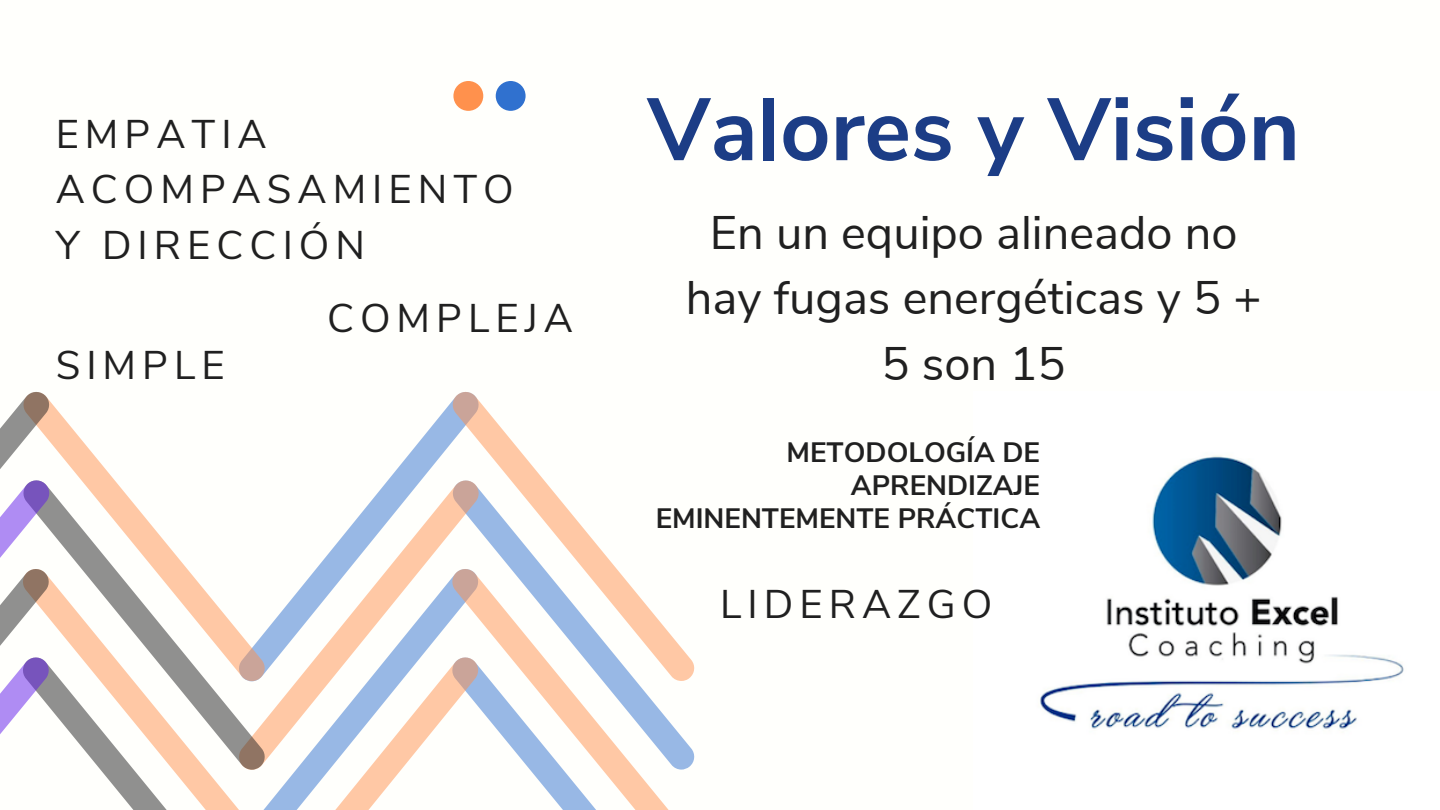
<style>
.page{position:relative;width:1440px;height:810px;background:#fff}
.page>*{position:absolute;margin:0;border:0;box-sizing:border-box;transform-origin:0 0}
.t1{font:700 88px "Nunito Sans";color:#1c3d86}
.t2{font:47px/65.2px "Nunito Sans";color:#202020;text-align:center}
.t3{font:40px/55.5px "Nunito Sans";letter-spacing:.15em;color:#202020}
.t4{font:700 28px/32.8px "Nunito Sans";color:#202020;text-align:right}
</style>
<div class="page">
<svg style="left:0;top:391px;width:694px;height:419px"></svg>
<div style="left:453px;top:81px;width:30px;height:30px;background:#ff914d;border-radius:50%"></div>
<div style="left:496px;top:81px;width:30px;height:30px;background:#3071cf;border-radius:50%"></div>
<img style="left:1040px;top:456px;width:364px;height:273px">
<p class="t3" style="left:56px;top:107px;width:460px">EMPATIA<br>ACOMPASAMIENTO<br>Y DIRECCIÓN</p>
<p class="t3" style="left:56px;top:338px;width:171px">SIMPLE</p>
<p class="t3" style="left:327px;top:291px;width:248px">COMPLEJA</p>
<h1 class="t1" style="left:647px;top:71px;width:654px">Valores y Visión</h1>
<p class="t2" style="left:686px;top:201px;width:577px">En un equipo alineado no hay fugas energéticas y 5 +<br>5 son 15</p>
<p class="t4" style="left:656px;top:437px;width:386px">METODOLOGÍA DE<br>APRENDIZAJE<br>EMINENTEMENTE PRÁCTICA</p>
<p class="t3" style="left:720px;top:578px;width:274px">LIDERAZGO</p>
</div>
